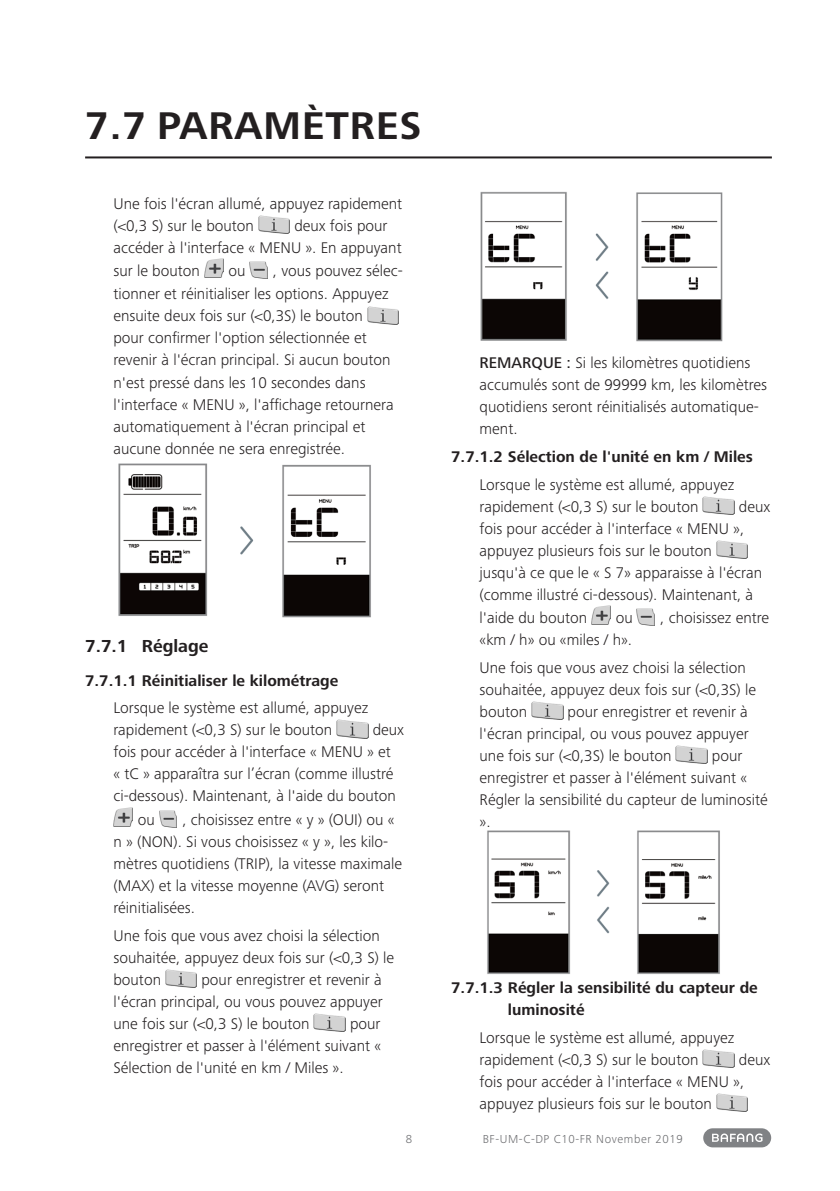
<style>
.page{position:relative;width:840px;height:1191px;background:#fff}
.page>*{position:absolute;margin:0;border:0;box-sizing:border-box;transform-origin:0 0}
.t1{font:700 40px "Frutiger Next Pro";letter-spacing:.025em;color:#231f20}
.t2{font:700 18px "Frutiger Next Pro";color:#231f20}
.Aufzählung{font:300 16px/22px "Frutiger Next Pro";color:#231f20}
.t3{font:700 16px/22px "Frutiger Next Pro";color:#231f20}
.t4{font:300 12px "Frutiger Next Pro";letter-spacing:.05em;color:#6c6d70}
.s1{font-weight:500}
</style>
<div class="page">
<div style="left:702px;top:1128px;width:68px;height:19px;background:#808285;border-radius:10px"></div>
<svg style="left:712px;top:1133px;width:50px;height:9px"></svg>
<hr style="left:85px;top:156px;width:686px;height:2px;background:#231f20">
<img style="left:258px;top:215px;width:31px;height:18px">
<img style="left:204px;top:258px;width:19px;height:19px">
<img style="left:249px;top:261px;width:18px;height:18px">
<img style="left:367px;top:306px;width:31px;height:18px">
<img style="left:118px;top:463px;width:253px;height:155px">
<img style="left:336px;top:720px;width:32px;height:18px">
<img style="left:113px;top:807px;width:20px;height:19px">
<img style="left:159px;top:810px;width:18px;height:17px">
<img style="left:165px;top:969px;width:32px;height:18px">
<img style="left:314px;top:1013px;width:31px;height:18px">
<img style="left:480px;top:191px;width:243px;height:151px">
<img style="left:702px;top:496px;width:31px;height:18px">
<img style="left:716px;top:540px;width:31px;height:18px">
<img style="left:591px;top:605px;width:19px;height:19px">
<img style="left:636px;top:608px;width:18px;height:18px">
<img style="left:531px;top:701px;width:31px;height:18px">
<img style="left:675px;top:745px;width:32px;height:18px">
<img style="left:487px;top:830px;width:233px;height:144px">
<img style="left:702px;top:1049px;width:31px;height:18px">
<img style="left:716px;top:1093px;width:31px;height:18px">
<p class="t1" style="left:85px;top:103px;width:338px">7.7 PARAMÈTRES</p>
<p class="Aufzählung" style="left:113px;top:192px;width:290px">Une fois l'écran allumé, appuyez rapidement (&lt;0,3 S) sur le bouton</p>
<p class="Aufzählung" style="left:113px;top:214px;width:289px;line-height:22.8px;text-indent:181px">deux fois pour accéder à l'interface « MENU ». En appuyant sur le bouton</p>
<p class="Aufzählung" style="left:113px;top:259px;width:291px;text-indent:159px">, vous pouvez sélec&shy;tionner et réinitialiser les options. Appuyez ensuite deux fois sur (&lt;0,3S) le bouton<br>pour confirmer l'option sélectionnée et revenir à l'écran principal. Si aucun bouton n'est pressé dans les 10 secondes dans l'interface « MENU », l'affichage retournera automatiquement à l'écran principal et aucune donnée ne sera enregistrée.</p>
<p class="Aufzählung" style="left:228px;top:260px;width:18px">ou</p>
<p class="t2" style="left:85px;top:636px;width:125px">7.7.1 Réglage</p>
<p class="t3" style="left:85px;top:669px;width:254px">7.7.1.1 Réinitialiser le kilométrage</p>
<p class="Aufzählung" style="left:113px;top:697px;width:256px">Lorsque le système est allumé, appuyez rapidement (&lt;0,3 S) sur le bouton</p>
<p class="Aufzählung" style="left:372px;top:719px;width:33px">deux</p>
<p class="Aufzählung" style="left:113px;top:741px;width:279px">fois pour accéder à l'interface « MENU » et</p>
<p class="Aufzählung" style="left:113px;top:763px;width:281px">« tC » apparaîtra sur l’écran (comme illustré</p>
<p class="Aufzählung" style="left:113px;top:785px;width:283px">ci-dessous). Maintenant, à l'aide du bouton</p>
<p class="Aufzählung" style="left:138px;top:808px;width:18px">ou</p>
<p class="Aufzählung" style="left:113px;top:808px;width:290px;text-indent:69px">, choisissez entre « y » (OUI) ou « n » (NON). Si vous choisissez « y », les kilo&shy;mètres quotidiens (TRIP), la vitesse maximale (MAX) et la vitesse moyenne (AVG) seront réinitialisées.</p>
<p class="Aufzählung" style="left:113px;top:924px;width:282px">Une fois que vous avez choisi la sélection souhaitée, appuyez deux fois sur (&lt;0,3 S) le bouton</p>
<p class="Aufzählung" style="left:113px;top:968px;width:270px;text-align:justify;text-indent:88px">pour enregistrer et revenir à l'écran principal, ou vous pouvez appuyer une fois sur (&lt;0,3 S) le bouton</p>
<p class="Aufzählung" style="left:113px;top:1012px;width:269px;text-align:justify;text-indent:236px">pour enregistrer et passer à l'élément suivant « Sélection de l'unité en km / Miles ».</p>
<p class="Aufzählung" style="left:479px;top:352px;width:289px"><span class="s1">REMARQUE :</span> Si les kilomètres quotidiens accumulés sont de 99999 km, les kilomètres quotidiens seront réinitialisés automatique&shy;ment.</p>
<p class="t3" style="left:451px;top:445px;width:303px">7.7.1.2 Sélection de l'unité en km / Miles</p>
<p class="Aufzählung" style="left:479px;top:473px;width:256px">Lorsque le système est allumé, appuyez rapidement (&lt;0,3 S) sur le bouton</p>
<p class="Aufzählung" style="left:479px;top:495px;width:292px;text-indent:259px">deux fois pour accéder à l'interface « MENU », appuyez plusieurs fois sur le bouton<br>jusqu'à ce que le « S 7» apparaisse à l'écran (comme illustré ci-dessous). Maintenant, à l'aide du bouton</p>
<p class="Aufzählung" style="left:615px;top:607px;width:18px">ou</p>
<p class="Aufzählung" style="left:660px;top:607px;width:110px">, choisissez entre</p>
<p class="Aufzählung" style="left:479px;top:629px;width:154px">«km / h» ou «miles / h».</p>
<p class="Aufzählung" style="left:479px;top:656px;width:278px">Une fois que vous avez choisi la sélection souhaitée, appuyez deux fois sur (&lt;0,3S) le bouton</p>
<p class="Aufzählung" style="left:479px;top:700px;width:270px;text-align:justify;text-indent:88px">pour enregistrer et revenir à l'écran principal, ou vous pouvez appuyer une fois sur (&lt;0,3S) le bouton</p>
<p class="Aufzählung" style="left:479px;top:744px;width:289px;text-indent:232px">pour enregistrer et passer à l'élément suivant «<br>Régler la sensibilité du capteur de luminosité ».</p>
<p class="t3" style="left:507px;top:976px;width:251px;text-indent:-57px">7.7.1.3 Régler la sensibilité du capteur de luminosité</p>
<p class="Aufzählung" style="left:479px;top:1026px;width:256px">Lorsque le système est allumé, appuyez rapidement (&lt;0,3 S) sur le bouton</p>
<p class="Aufzählung" style="left:479px;top:1048px;width:292px;text-indent:259px">deux fois pour accéder à l'interface « MENU », appuyez plusieurs fois sur le bouton</p>
<p class="t4" style="left:405px;top:1132px;width:8px">8</p>
<p class="t4" style="left:482px;top:1132px;width:201px">BF-UM-C-DP C10-FR November 2019</p>
</div>
